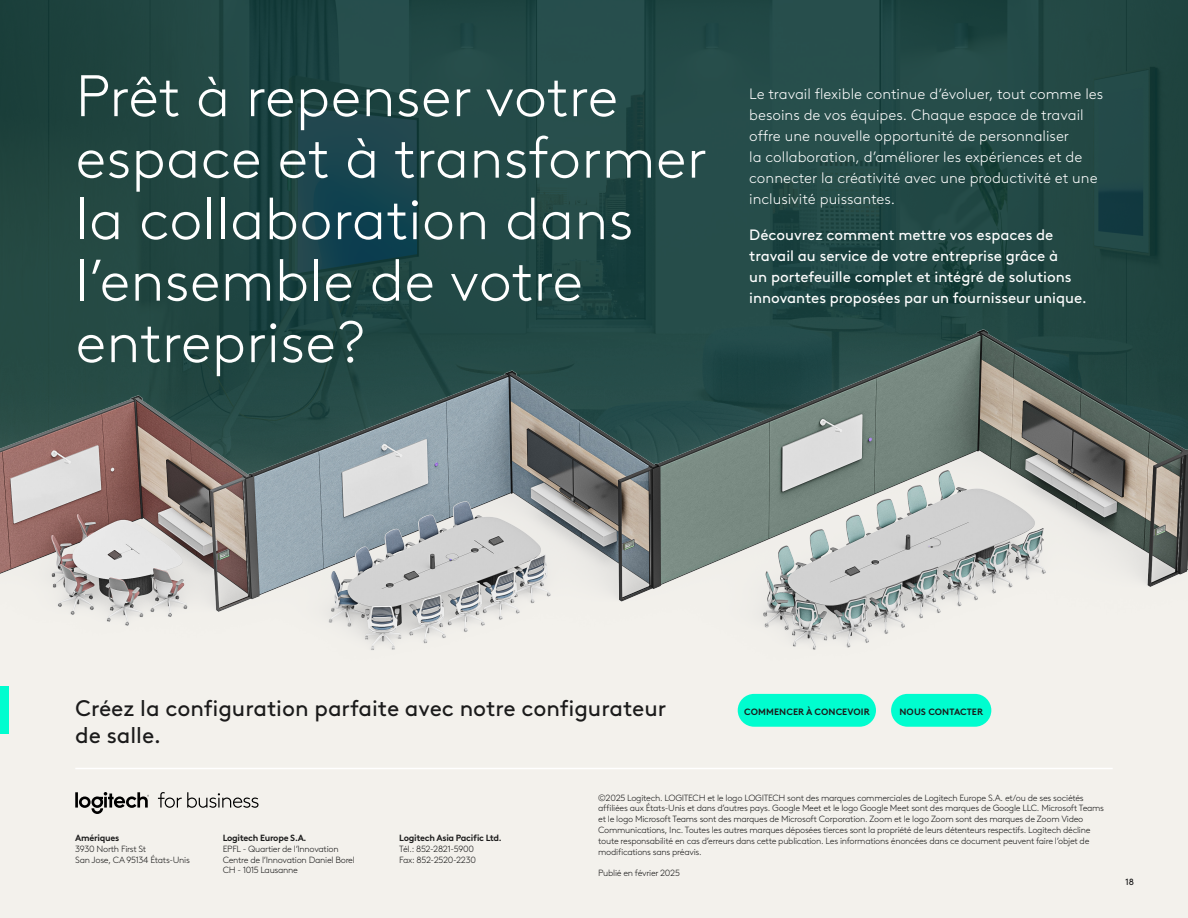
<style>
.page{position:relative;width:1188px;height:918px;background:#f3f1ec}
.page>*{position:absolute;margin:0;border:0;box-sizing:border-box;transform-origin:0 0}
.t1{font:300 58.5px/61.5px "Brown Logitech Pan";color:#fff}
.t2{font:22.5px/27px "Brown Logitech Pan";color:#1b1b1b}
.t3{font:300 15px/21px "Brown Logitech Pan";color:#fff}
.t4{font:15px/21px "Brown Logitech Pan";color:#fff}
.t5{font:700 9.15px "Brown Logitech Pan";letter-spacing:.01em;color:#1b1b1b}
.t6{font:300 9px/10.8px "Brown Logitech Pan";letter-spacing:-.03em;color:#1b1b1b}
.t7{font:700 9px "Brown Logitech Pan";letter-spacing:-.03em;color:#1b1b1b}
.t8{font:9px "Brown Logitech Pan";color:#1b1b1b}
</style>
<div class="page">
<img style="left:0;top:0;width:1188px;height:310px">
<img style="left:0;top:310px;width:1188px;height:393px">
<div style="left:738px;top:694px;width:138px;height:33px;background:#00fdcf;border-radius:16px"></div>
<div style="left:891px;top:694px;width:100px;height:33px;background:#00fdcf;border-radius:16px"></div>
<div style="left:0;top:687px;width:9px;height:47px;background:#00fdcf"></div>
<hr style="left:75px;top:768px;width:1038px;height:1px;background:#fff">
<svg style="left:75px;top:792px;width:74px;height:22px"></svg>
<svg style="left:158px;top:792px;width:101px;height:16px"></svg>
<p class="t1" style="left:75px;top:62px;width:633px">Prêt à repenser votre espace et à transformer la collaboration dans l’ensemble de votre entreprise?</p>
<p class="t3" style="left:749px;top:82px;width:356px">Le travail flexible continue d’évoluer, tout comme les besoins de vos équipes. Chaque espace de travail offre une nouvelle opportunité de personnaliser<br>la collaboration, d’améliorer les expériences et de connecter la créativité avec une productivité et une inclusivité puissantes.</p>
<p class="t4" style="left:749px;top:223px;width:339px">Découvrez comment mettre vos espaces de travail au service de votre entreprise grâce à<br>un portefeuille complet et intégré de solutions innovantes proposées par un fournisseur unique.</p>
<p class="t2" style="left:75px;top:693px;width:592px">Créez la configuration parfaite avec notre configurateur de salle.</p>
<p class="t5" style="left:744px;top:704px;width:127px">COMMENCER À CONCEVOIR</p>
<p class="t5" style="left:899px;top:704px;width:85px">NOUS CONTACTER</p>
<p class="t7" style="left:75px;top:831px;width:46px">Amériques</p>
<p class="t6" style="left:75px;top:843px;width:73px">3930 North First St</p>
<p class="t6" style="left:75px;top:854px;width:116px">San Jose, CA 95134 États-Unis</p>
<p class="t7" style="left:223px;top:831px;width:85px">Logitech Europe S.A.</p>
<p class="t6" style="left:223px;top:843px;width:118px">EPFL - Quartier de l’Innovation</p>
<p class="t6" style="left:223px;top:854px;width:134px">Centre de l’Innovation Daniel Borel</p>
<p class="t6" style="left:223px;top:864px;width:77px">CH - 1015 Lausanne</p>
<p class="t7" style="left:399px;top:831px;width:104px">Logitech Asia Pacific Ltd.</p>
<p class="t6" style="left:399px;top:843px;width:76px">Tél.: 852-2821-5900</p>
<p class="t6" style="left:399px;top:854px;width:78px">Fax: 852-2520-2230</p>
<p class="t6" style="left:598px;top:792px;width:507px">©2025 Logitech. LOGITECH et le logo LOGITECH sont des marques commerciales de Logitech Europe S.A. et/ou de ses sociétés affiliées aux États-Unis et dans d’autres pays. Google Meet et le logo Google Meet sont des marques de Google LLC. Microsoft Teams et le logo Microsoft Teams sont des marques de Microsoft Corporation. Zoom et le logo Zoom sont des marques de Zoom Video Communications, Inc. Toutes les autres marques déposées tierces sont la propriété de leurs détenteurs respectifs. Logitech décline toute responsabilité en cas d’erreurs dans cette publication. Les informations énoncées dans ce document peuvent faire l’objet de modifications sans préavis.</p>
<p class="t6" style="left:598px;top:867px;width:83px">Publié en février 2025</p>
<p class="t8" style="left:1125px;top:876px;width:10px">18</p>
</div>
